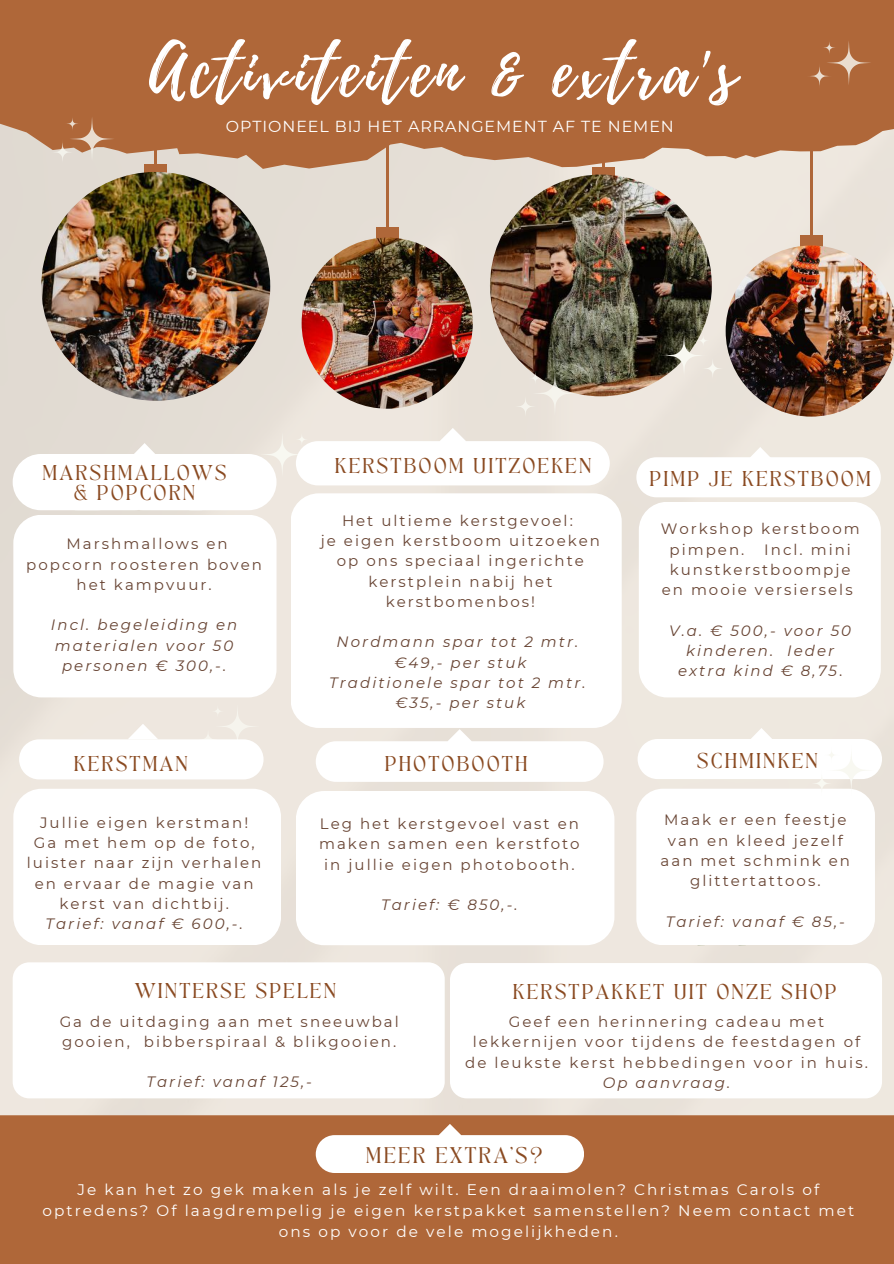
<style>
.page{position:relative;width:894px;height:1264px;background:#fff}
.page>*{position:absolute;margin:0;border:0;box-sizing:border-box;transform-origin:0 0}
.t1{font:69.9px "Playlist Script";letter-spacing:.065em;color:#fff}
.t2{font:15.9px "Montserrat";letter-spacing:.055em;color:#fff}
.t3{font:15.9px "TAN Angleton";letter-spacing:.095em;color:#8a4a21}
.t4{font:15.3px/20.9px "Montserrat";letter-spacing:.135em;color:#fff;text-align:center}
.t5{font:15px/20.2px "Montserrat";letter-spacing:.135em;color:#684433;text-align:center}
.t6{font:italic 15px/20.2px "Montserrat";letter-spacing:.135em;color:#684433;text-align:center}
.t7{font:15px "TAN Angleton";letter-spacing:.095em;color:#8a4a21}
.s1{font-style:normal}
</style>
<div class="page">
<div style="left:0;top:190px;width:893px;height:925px;background:#e9e2d9"></div>
<div style="left:0;top:1115px;width:893px;height:148px;background:#af6739"></div>
<img style="left:371px;top:945px;width:40px;height:9px">
<img style="left:411px;top:945px;width:61px;height:9px">
<svg style="left:0;top:0;width:893px;height:190px;background:#b87a52"></svg>
<img style="left:41px;top:172px;width:229px;height:229px;border-radius:50%">
<hr style="left:809px;top:103px;width:3px;height:141px;background:#af6739">
<img style="left:490px;top:174px;width:221px;height:222px;border-radius:50%">
<div style="left:164px;top:454px;width:112px;height:56px;background:#fff;border-radius:28px"></div>
<div style="left:115px;top:454px;width:112px;height:56px;background:#fff;border-radius:28px"></div>
<div style="left:50px;top:454px;width:112px;height:56px;background:#fff;border-radius:28px"></div>
<div style="left:13px;top:454px;width:112px;height:56px;background:#fff;border-radius:28px"></div>
<svg style="left:49px;top:113px;width:69px;height:52px;background:#c29272"></svg>
<svg style="left:256px;top:428px;width:353px;height:57px"></svg>
<div style="left:290px;top:493px;width:331px;height:235px;background:#fff;border-radius:28px"></div>
<div style="left:13px;top:514px;width:263px;height:183px;background:#fff;border-radius:28px"></div>
<div style="left:638px;top:502px;width:242px;height:195px;background:#fff;border-radius:28px"></div>
<div style="left:13px;top:788px;width:268px;height:157px;background:#fff;border-radius:28px"></div>
<svg style="left:315px;top:729px;width:288px;height:52px"></svg>
<div style="left:296px;top:791px;width:318px;height:154px;background:#fff;border-radius:28px"></div>
<img style="left:670px;top:945px;width:41px;height:12px">
<img style="left:711px;top:945px;width:60px;height:12px">
<div style="left:636px;top:788px;width:238px;height:157px;background:#fff;border-radius:27px"></div>
<svg style="left:637px;top:728px;width:244px;height:68px"></svg>
<svg style="left:315px;top:1124px;width:268px;height:48px"></svg>
<div style="left:306px;top:241px;width:162px;height:161px;background:#e8e1d8"></div>
<div style="left:376px;top:227px;width:22px;height:14px;background:#af6739"></div>
<hr style="left:386px;top:95px;width:2px;height:141px;background:#af6739">
<img style="left:301px;top:237px;width:171px;height:172px;border-radius:50%">
<svg style="left:806px;top:37px;width:68px;height:52px;background:#b37045"></svg>
<img style="left:512px;top:181px;width:379px;height:239px">
<svg style="left:19px;top:700px;width:244px;height:79px"></svg>
<svg style="left:636px;top:447px;width:244px;height:50px"></svg>
<svg style="left:129px;top:443px;width:31px;height:11px"></svg>
<div style="left:13px;top:962px;width:431px;height:136px;background:#fff;border-radius:17px"></div>
<div style="left:450px;top:963px;width:431px;height:135px;background:#fff;border-radius:17px"></div>
<h1 class="t1" style="left:149px;top:22px;width:588px">Activiteiten &amp; extra's</h1>
<p class="t2" style="left:226px;top:116px;width:449px">OPTIONEEL BIJ HET ARRANGEMENT AF TE NEMEN</p>
<p class="t7" style="left:334px;top:458px;width:259px">KERSTBOOM UITZOEKEN</p>
<p class="t7" style="left:42px;top:464px;width:186px">MARSHMALLOWS</p>
<p class="t7" style="left:649px;top:470px;width:223px">PIMP JE KERSTBOOM</p>
<p class="t7" style="left:74px;top:485px;width:123px">&amp; POPCORN</p>
<p class="t5" style="left:26px;top:534px;width:237px">Marshmallows en popcorn roosteren boven het kampvuur.</p>
<p class="t6" style="left:51px;top:615px;width:188px">Incl. begeleiding en materialen voor 50 personen € 300,-.</p>
<p class="t5" style="left:320px;top:510px;width:281px">Het ultieme kerstgevoel:<br>je eigen kerstboom uitzoeken op ons speciaal ingerichte kerstplein nabij het kerstbomenbos!</p>
<p class="t6" style="left:329px;top:632px;width:258px">Nordmann spar tot 2 mtr. €49,- per stuk<br>Traditionele spar tot 2 mtr. €35,- per stuk</p>
<p class="t5" style="left:669px;top:519px;width:192px;text-align:left;text-indent:-9px">Workshop kerstboom pimpen.</p>
<p class="t5" style="left:661px;top:539px;width:192px;text-align:right">Incl. mini kunstkerstboompje en mooie versiersels</p>
<p class="t6" style="left:669px;top:620px;width:183px">V.a. € 500,- voor 50 kinderen. Ieder extra kind € 8,75<span class="s1">.</span></p>
<p class="t7" style="left:74px;top:755px;width:116px">KERSTMAN</p>
<p class="t5" style="left:27px;top:812px;width:236px">Jullie eigen kerstman!<br>Ga met hem op de foto, luister naar zijn verhalen en ervaar de magie van kerst van dichtbij.</p>
<p class="t6" style="left:45px;top:913px;width:199px">Tarief: vanaf € 600,-.</p>
<p class="t7" style="left:384px;top:755px;width:145px">PHOTOBOOTH</p>
<p class="t7" style="left:696px;top:752px;width:123px">SCHMINKEN</p>
<p class="t5" style="left:319px;top:813px;width:262px">Leg het kerstgevoel vast en maken samen een kerstfoto in jullie eigen photobooth.</p>
<p class="t6" style="left:381px;top:894px;width:138px">Tarief: € 850,-.</p>
<p class="t5" style="left:660px;top:810px;width:191px">Maak er een feestje van en kleed jezelf aan met schmink en glittertattoos.</p>
<p class="t6" style="left:665px;top:911px;width:181px">Tarief: vanaf € 85,-</p>
<p class="t7" style="left:134px;top:982px;width:203px">WINTERSE SPELEN</p>
<p class="t5" style="left:60px;top:1010px;width:340px;text-align:left">Ga de uitdaging aan met sneeuwbal gooien, bibberspiraal &amp; blikgooien.</p>
<p class="t6" style="left:146px;top:1071px;width:167px">Tarief: vanaf 125,-</p>
<p class="t7" style="left:512px;top:983px;width:326px">KERSTPAKKET UIT ONZE SHOP</p>
<p class="t5" style="left:465px;top:1011px;width:404px">Geef een herinnering cadeau met lekkernijen voor tijdens de feestdagen of de leukste kerst hebbedingen voor in huis.</p>
<p class="t6" style="left:602px;top:1072px;width:129px">Op aanvraag.</p>
<p class="t3" style="left:365px;top:1146px;width:179px">MEER EXTRA'S?</p>
<p class="t4" style="left:42px;top:1179px;width:813px">Je kan het zo gek maken als je zelf wilt. Een draaimolen? Christmas Carols of optredens? Of laagdrempelig je eigen kerstpakket samenstellen? Neem contact met ons op voor de vele mogelijkheden.</p>
</div>
